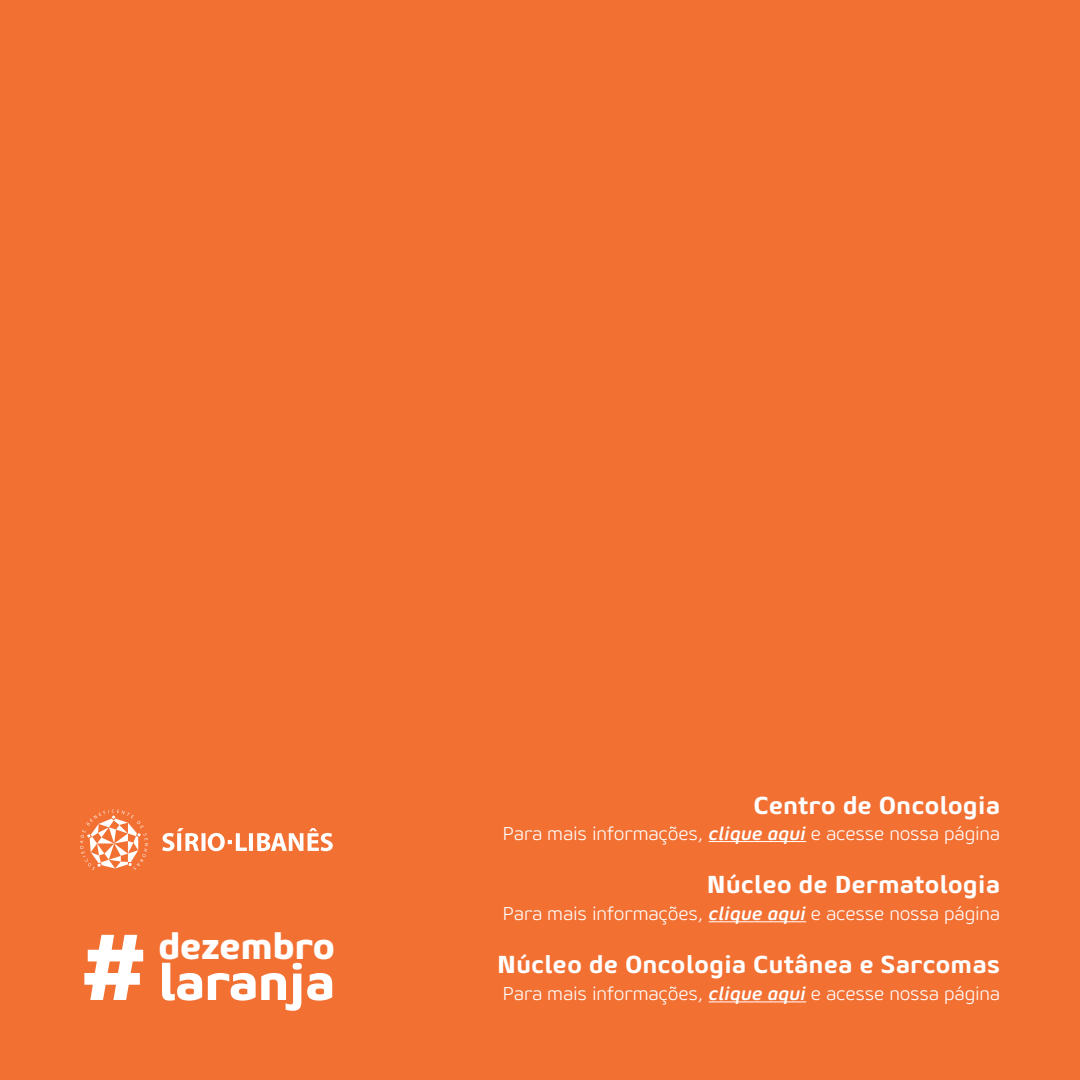
<style>
.page{position:relative;width:1080px;height:1080px;background:#f37033}
.page>*{position:absolute;margin:0;border:0;box-sizing:border-box;transform-origin:0 0}
.t1{font:800 93.1px "Geon";color:#fff}
.t2{font:800 51px "Geon";color:#fff}
.t3{font:800 36.7px "Geon";color:#fff}
.t4{font:800 24.5px "Geon";letter-spacing:.025em;color:#fff}
.t5{font:300 18.5px "Geon";letter-spacing:.025em;color:#fff}
.s1{font-weight:700;font-style:italic}
</style>
<div class="page">
<svg style="left:162px;top:828px;width:171px;height:23px"></svg>
<svg style="left:80px;top:809px;width:68px;height:61px"></svg>
<hr style="left:709px;top:841px;width:97px;height:1px;background:#fff">
<hr style="left:709px;top:1002px;width:97px;height:1px;background:#fff">
<hr style="left:709px;top:922px;width:97px;height:1px;background:#fff">
<h1 class="t1" style="left:80px;top:905px;width:69px">#</h1>
<h3 class="t3" style="left:158px;top:921px;width:178px">dezembro</h3>
<h2 class="t2" style="left:158px;top:948px;width:178px">laranja</h2>
<h3 class="t4" style="left:754px;top:789px;width:248px">Centro de Oncologia</h3>
<p class="t5" style="left:503px;top:821px;width:498px">Para mais informações, <span class="s1">clique aqui</span> e acesse nossa página</p>
<h3 class="t4" style="left:707px;top:868px;width:294px">Núcleo de Dermatologia</h3>
<p class="t5" style="left:503px;top:901px;width:498px">Para mais informações, <span class="s1">clique aqui</span> e acesse nossa página</p>
<h3 class="t4" style="left:497px;top:948px;width:504px">Núcleo de Oncologia Cutânea e Sarcomas</h3>
<p class="t5" style="left:503px;top:981px;width:498px">Para mais informações, <span class="s1">clique aqui</span> e acesse nossa página</p>
</div>
